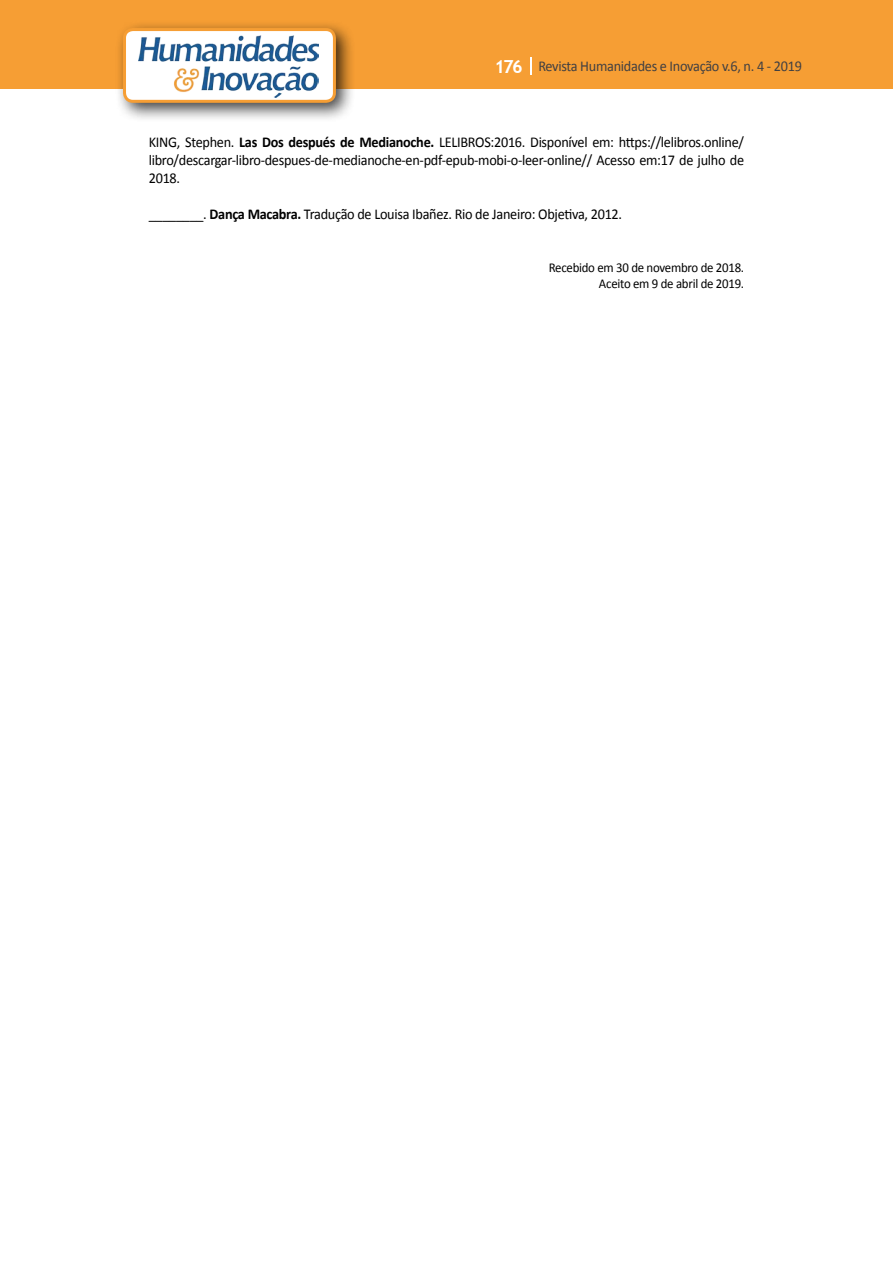
<style>
.page{position:relative;width:893px;height:1263px;background:#fff}
.page>*{position:absolute;margin:0;border:0;box-sizing:border-box;transform-origin:0 0}
.t1{font:15px/18px "Calibri";letter-spacing:-.02em;color:#000;text-align:justify;scale:.95 1}
.t2{font:15px "Calibri";letter-spacing:-.02em;color:#414042;scale:.95 1}
.t3{font:13.5px/16.2px "Calibri";letter-spacing:-.02em;color:#000;text-align:right;scale:.95 1}
.s1{font-family:"Trebuchet MS";font-weight:700;font-size:18px;color:#fff}
.s2{font-weight:700}
</style>
<div class="page">
<div style="left:0;top:0;width:893px;height:88px;background:#f69e34"></div>
<svg style="left:530px;top:57px;width:2px;height:18px"></svg>
<div style="left:115px;top:20px;width:241px;height:103px;background:#000;opacity:.75"></div>
<div style="left:125px;top:30px;width:209px;height:71px;background:#fff;border-radius:9px"></div>
<img style="left:138px;top:35px;width:181px;height:62px">
<div style="left:123px;top:28px;width:213px;height:75px;border:3px solid #f69e34;border-radius:9px"></div>
<p class="t2" style="left:495px;top:57px;width:325px"><span class="s1">176</span> Revista Humanidades e Inovação v.6, n. 4 - 2019</p>
<p class="t1" style="left:149px;top:133px;width:628px">KING, Stephen. <span class="s2">Las Dos después de Medianoche.</span> LELIBROS:2016. Disponível em: https://lelibros.online/ libro/descargar-libro-despues-de-medianoche-en-pdf-epub-mobi-o-leer-online// Acesso em:17 de julho de 2018.</p>
<p class="t1" style="left:149px;top:205px;width:500px">________. <span class="s2">Dança Macabra.</span> Tradução de Louisa Ibañez. Rio de Janeiro: Objetiva, 2012.</p>
<p class="t3" style="left:549px;top:259px;width:207px">Recebido em 30 de novembro de 2018.<br>Aceito em 9 de abril de 2019.</p>
</div>
